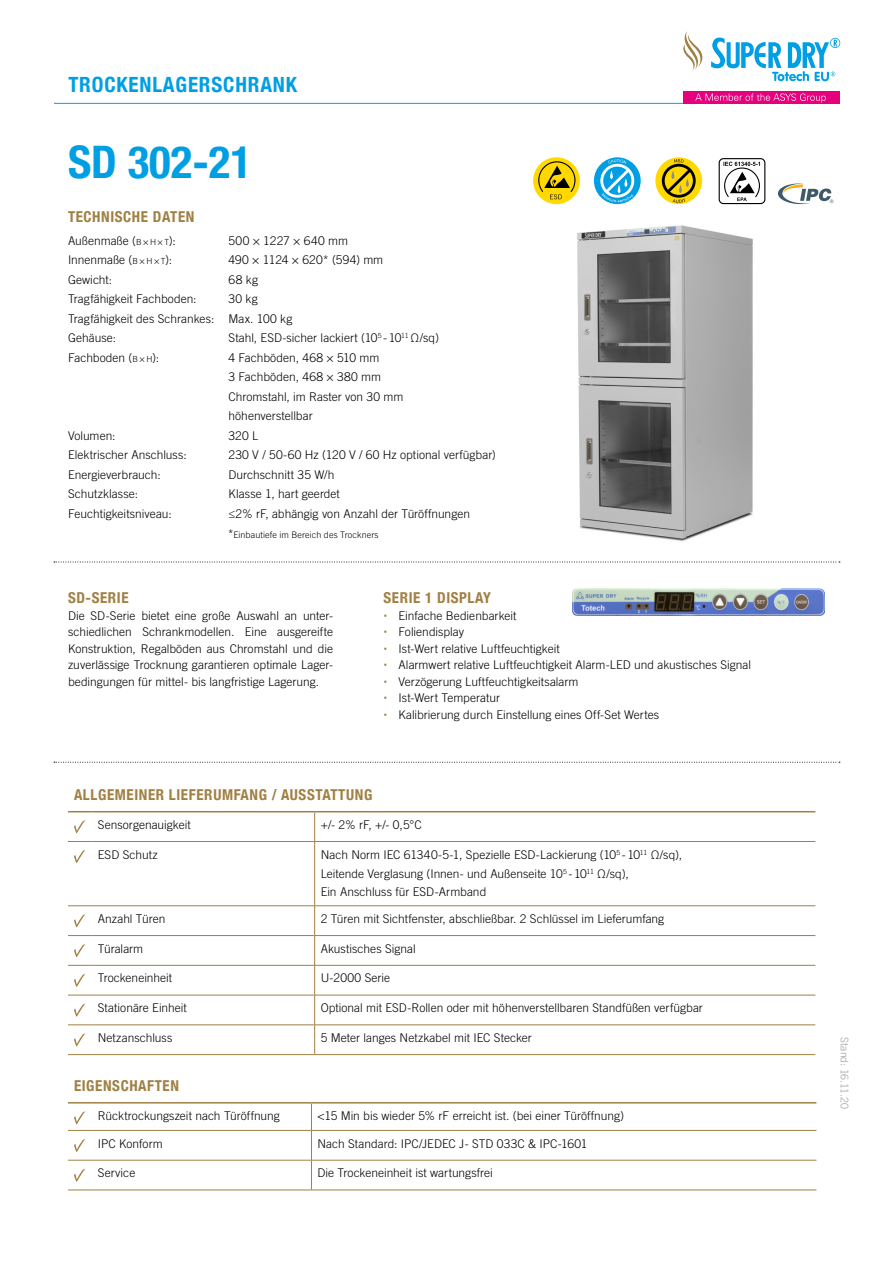
<style>
.page{position:relative;width:893px;height:1263px;background:#fff}
.page>*{position:absolute;margin:0;border:0;box-sizing:border-box;transform-origin:0 0}
.t1{font:700 condensed 44.85px "Helvetica Neue";color:#009fe3}
.t2{font:700 condensed 21px "Helvetica Neue";letter-spacing:.04em;color:#009fe3}
.t3{font:700 condensed 15px "Helvetica Neue";letter-spacing:.04em;color:#a08043}
.t4{font:300 12px/19.5px "Trade Gothic LT Std";color:#000}
.t5{font:300 12px "Trade Gothic LT Std";letter-spacing:.025em;color:#000}
.t6{font:300 10.5px "Trade Gothic LT Std";letter-spacing:.01em;color:#9d9d9c}
.t7{font:300 9px "Trade Gothic LT Std";letter-spacing:.01em;color:#000}
.s1{font-size:8.4px}
.s2{font-size:9px}
.s3{font-style:inherit}
.s4{font-size:12px}
.s5{font-family:"Roboto";color:#a08043}
</style>
<div class="page">
<hr style="left:54px;top:103px;width:629px;height:1px;background:#009fe3">
<div style="left:683px;top:91px;width:157px;height:13px;background:#e6007d"></div>
<svg style="left:695px;top:93px;width:131px;height:10px"></svg>
<svg style="left:683px;top:31px;width:157px;height:50px"></svg>
<img style="left:577px;top:225px;width:176px;height:316px">
<svg style="left:54px;top:562px;width:786px;height:1px"></svg>
<svg style="left:54px;top:762px;width:786px;height:1px"></svg>
<svg style="left:533px;top:157px;width:47px;height:47px"></svg>
<svg style="left:538px;top:161px;width:37px;height:38px"></svg>
<svg style="left:594px;top:157px;width:47px;height:47px"></svg>
<div style="left:600px;top:164px;width:34px;height:34px;border:3px solid #fff;border-radius:50%"></div>
<svg style="left:601px;top:159px;width:32px;height:43px"></svg>
<svg style="left:655px;top:157px;width:47px;height:47px"></svg>
<div style="left:662px;top:164px;width:34px;height:34px;border:3px solid #000;border-radius:50%"></div>
<svg style="left:664px;top:159px;width:30px;height:44px"></svg>
<div style="left:719px;top:158px;width:46px;height:46px;border:1px solid #000;border-radius:4px"></div>
<svg style="left:723px;top:162px;width:37px;height:39px"></svg>
<svg style="left:778px;top:183px;width:55px;height:21px"></svg>
<svg style="left:314px;top:812px;width:1px;height:29px"></svg>
<svg style="left:68px;top:841px;width:24px;height:1px"></svg>
<hr style="left:92px;top:841px;width:223px;height:1px;background:#a08043">
<hr style="left:315px;top:841px;width:500px;height:1px;background:#a08043">
<hr style="left:314px;top:842px;width:1px;height:63px;background:#a08043">
<svg style="left:68px;top:905px;width:24px;height:1px"></svg>
<hr style="left:92px;top:905px;width:223px;height:1px;background:#a08043">
<hr style="left:315px;top:905px;width:500px;height:1px;background:#a08043">
<svg style="left:68px;top:935px;width:24px;height:1px"></svg>
<hr style="left:92px;top:935px;width:223px;height:1px;background:#a08043">
<hr style="left:315px;top:935px;width:500px;height:1px;background:#a08043">
<svg style="left:314px;top:906px;width:1px;height:59px"></svg>
<svg style="left:68px;top:965px;width:24px;height:1px"></svg>
<hr style="left:92px;top:965px;width:223px;height:1px;background:#a08043">
<hr style="left:315px;top:965px;width:500px;height:1px;background:#a08043">
<hr style="left:314px;top:965px;width:1px;height:30px;background:#a08043">
<svg style="left:68px;top:995px;width:24px;height:1px"></svg>
<hr style="left:92px;top:995px;width:223px;height:1px;background:#a08043">
<hr style="left:315px;top:995px;width:500px;height:1px;background:#a08043">
<svg style="left:68px;top:1024px;width:24px;height:1px"></svg>
<hr style="left:92px;top:1024px;width:223px;height:1px;background:#a08043">
<hr style="left:315px;top:1024px;width:500px;height:1px;background:#a08043">
<svg style="left:314px;top:995px;width:1px;height:59px"></svg>
<svg style="left:68px;top:1054px;width:24px;height:1px"></svg>
<hr style="left:92px;top:1054px;width:223px;height:1px;background:#a08043">
<hr style="left:315px;top:1054px;width:500px;height:1px;background:#a08043">
<svg style="left:68px;top:811px;width:24px;height:1px"></svg>
<hr style="left:92px;top:811px;width:223px;height:1px;background:#a08043">
<hr style="left:315px;top:811px;width:500px;height:1px;background:#a08043">
<svg style="left:74px;top:820px;width:11px;height:13px"></svg>
<svg style="left:74px;top:850px;width:11px;height:13px"></svg>
<svg style="left:74px;top:914px;width:11px;height:13px"></svg>
<svg style="left:74px;top:944px;width:11px;height:13px"></svg>
<svg style="left:74px;top:974px;width:11px;height:13px"></svg>
<svg style="left:74px;top:1003px;width:11px;height:14px"></svg>
<svg style="left:74px;top:1033px;width:11px;height:13px"></svg>
<svg style="left:311px;top:1103px;width:1px;height:57px"></svg>
<hr style="left:311px;top:1160px;width:1px;height:30px;background:#a08043">
<svg style="left:68px;top:1130px;width:24px;height:1px"></svg>
<hr style="left:92px;top:1130px;width:219px;height:1px;background:#a08043">
<hr style="left:311px;top:1130px;width:505px;height:1px;background:#a08043">
<svg style="left:68px;top:1160px;width:24px;height:1px"></svg>
<hr style="left:92px;top:1160px;width:219px;height:1px;background:#a08043">
<hr style="left:311px;top:1160px;width:505px;height:1px;background:#a08043">
<svg style="left:68px;top:1190px;width:24px;height:1px"></svg>
<hr style="left:92px;top:1190px;width:219px;height:1px;background:#a08043">
<hr style="left:311px;top:1190px;width:505px;height:1px;background:#a08043">
<svg style="left:68px;top:1102px;width:24px;height:1px"></svg>
<hr style="left:92px;top:1102px;width:219px;height:1px;background:#a08043">
<hr style="left:311px;top:1102px;width:505px;height:1px;background:#a08043">
<svg style="left:74px;top:1111px;width:11px;height:13px"></svg>
<svg style="left:74px;top:1139px;width:11px;height:13px"></svg>
<svg style="left:74px;top:1169px;width:11px;height:13px"></svg>
<img style="left:572px;top:589px;width:253px;height:26px">
<h2 class="t2" style="left:68px;top:68px;width:230px">TROCKENLAGERSCHRANK</h2>
<h1 class="t1" style="left:68px;top:125px;width:185px">SD 302-21</h1>
<p class="t3" style="left:68px;top:205px;width:128px">TECHNISCHE DATEN</p>
<p class="t4" style="left:68px;top:231px;width:109px">Außenmaße (<span class="s1">b</span> <span class="s2">×</span> <span class="s1">h</span> <span class="s2">×</span> <span class="s1">t</span>):</p>
<p class="t5" style="left:229px;top:233px;width:121px">500 × 1227 × 640 mm</p>
<p class="t4" style="left:68px;top:250px;width:106px">Innenmaße (<span class="s1">b</span> <span class="s2">×</span> <span class="s1">h</span> <span class="s2">×</span> <span class="s1">t</span>):</p>
<p class="t4" style="left:229px;top:250px;width:156px">490 × 1124 × 620* (594) mm</p>
<p class="t4" style="left:68px;top:270px;width:46px">Gewicht:</p>
<p class="t4" style="left:229px;top:270px;width:31px">68 kg</p>
<p class="t4" style="left:68px;top:289px;width:130px">Tragfähigkeit Fachboden:</p>
<p class="t4" style="left:68px;top:289px;width:226px;text-indent:160px">30 kg<br>Tragfähigkeit des Schrankes: Max. 100 kg<br>Gehäuse:</p>
<p class="t4" style="left:229px;top:328px;width:212px">Stahl, ESD-sicher lackiert (10<sup>5</sup> -10<sup>11</sup> Ω/sq)</p>
<p class="t4" style="left:68px;top:348px;width:93px">Fachboden (<span class="s1">b</span> <span class="s2">×</span> <span class="s1">h</span><span class="s3">):</span></p>
<p class="t4" style="left:229px;top:348px;width:176px">4 Fachböden, 468 × 510 mm<br>3 Fachböden, 468 × 380 mm<br>Chromstahl, im Raster von 30 mm höhenverstellbar</p>
<p class="t4" style="left:68px;top:426px;width:49px">Volumen:</p>
<p class="t4" style="left:229px;top:426px;width:31px">320 L</p>
<p class="t4" style="left:68px;top:445px;width:120px">Elektrischer Anschluss:</p>
<p class="t4" style="left:229px;top:445px;width:269px">230 V / 50-60 Hz (120 V / 60 Hz optional verfügbar)</p>
<p class="t4" style="left:68px;top:465px;width:94px">Energieverbrauch:</p>
<p class="t4" style="left:229px;top:465px;width:108px">Durchschnitt 35 W/h</p>
<p class="t4" style="left:68px;top:484px;width:72px">Schutzklasse:</p>
<p class="t4" style="left:229px;top:484px;width:113px">Klasse 1, hart geerdet</p>
<p class="t4" style="left:68px;top:504px;width:105px">Feuchtigkeitsniveau:</p>
<p class="t4" style="left:229px;top:504px;width:243px">≤2% rF, abhängig von Anzahl der Türöffnungen</p>
<p class="t7" style="left:228px;top:530px;width:152px"><span class="s4">*</span>Einbautiefe im Bereich des Trockners</p>
<p class="t3" style="left:68px;top:586px;width:62px">SD-SERIE</p>
<p class="t4" style="left:68px;top:607px;width:267px;line-height:16.5px;text-align:justify">Die SD-Serie bietet eine große Auswahl an unter&shy;schiedlichen Schrankmodellen. Eine ausgereifte Konstruktion, Regalböden aus Chromstahl und die zuverlässige Trocknung garantieren optimale Lager&shy;bedingungen für mittel- bis langfristige Lagerung.</p>
<p class="t3" style="left:384px;top:586px;width:109px">SERIE 1 DISPLAY</p>
<p class="t4" style="left:384px;top:606px;width:135px"><span class="s5">•</span> Einfache Bedienbarkeit</p>
<p class="t4" style="left:384px;top:622px;width:82px"><span class="s5">•</span> Foliendisplay</p>
<p class="t4" style="left:384px;top:639px;width:178px"><span class="s5">•</span> Ist-Wert relative Luftfeuchtigkeit</p>
<p class="t4" style="left:384px;top:655px;width:369px"><span class="s5">•</span> Alarmwert relative Luftfeuchtigkeit Alarm-LED und akustisches Signal</p>
<p class="t4" style="left:384px;top:672px;width:196px"><span class="s5">•</span> Verzögerung Luftfeuchtigkeitsalarm</p>
<p class="t4" style="left:384px;top:688px;width:118px"><span class="s5">•</span> Ist-Wert Temperatur</p>
<p class="t4" style="left:384px;top:705px;width:277px"><span class="s5">•</span> Kalibrierung durch Einstellung eines Off-Set Wertes</p>
<p class="t3" style="left:74px;top:782px;width:300px">ALLGEMEINER LIEFERUMFANG / AUSSTATTUNG</p>
<p class="t4" style="left:98px;top:815px;width:94px">Sensorgenauigkeit</p>
<p class="t4" style="left:321px;top:815px;width:103px">+/- 2% rF, +/- 0,5°C</p>
<p class="t4" style="left:98px;top:844px;width:61px">ESD Schutz</p>
<p class="t4" style="left:321px;top:844px;width:363px">Nach Norm IEC 61340-5-1, Spezielle ESD-Lackierung (10<sup>5</sup> -10<sup>11</sup> Ω/sq),<br>Leitende Verglasung (Innen- und Außenseite 10<sup>5</sup> -10<sup>11</sup> Ω/sq),</p>
<p class="t4" style="left:321px;top:882px;width:167px">Ein Anschluss für ESD-Armband</p>
<p class="t4" style="left:98px;top:909px;width:69px">Anzahl Türen</p>
<p class="t4" style="left:321px;top:909px;width:345px">2 Türen mit Sichtfenster, abschließbar. 2 Schlüssel im Lieferumfang</p>
<p class="t4" style="left:98px;top:938px;width:47px">Türalarm</p>
<p class="t4" style="left:321px;top:938px;width:97px">Akustisches Signal</p>
<p class="t4" style="left:98px;top:968px;width:76px">Trockeneinheit</p>
<p class="t4" style="left:321px;top:968px;width:71px">U-2000 Serie</p>
<p class="t4" style="left:98px;top:998px;width:91px">Stationäre Einheit</p>
<p class="t4" style="left:321px;top:998px;width:384px">Optional mit ESD-Rollen oder mit höhenverstellbaren Standfüßen verfügbar</p>
<p class="t4" style="left:98px;top:1028px;width:76px">Netzanschluss</p>
<p class="t4" style="left:321px;top:1028px;width:213px">5 Meter langes Netzkabel mit IEC Stecker</p>
<p class="t3" style="left:74px;top:1073px;width:106px">EIGENSCHAFTEN</p>
<p class="t4" style="left:98px;top:1106px;width:184px">Rücktrockungszeit nach Türöffnung</p>
<p class="t4" style="left:317px;top:1106px;width:308px">&lt;15 Min bis wieder 5% rF erreicht ist. (bei einer Türöffnung)</p>
<p class="t4" style="left:98px;top:1133px;width:66px">IPC Konform</p>
<p class="t4" style="left:317px;top:1133px;width:271px">Nach Standard: IPC/JEDEC J- STD 033C &amp; IPC-1601</p>
<p class="t4" style="left:98px;top:1163px;width:39px">Service</p>
<p class="t4" style="left:317px;top:1163px;width:177px">Die Trockeneinheit ist wartungsfrei</p>
<p class="t6" style="left:851px;top:1037px;width:73px;rotate:90deg">Stand: 16.11.20</p>
</div>
